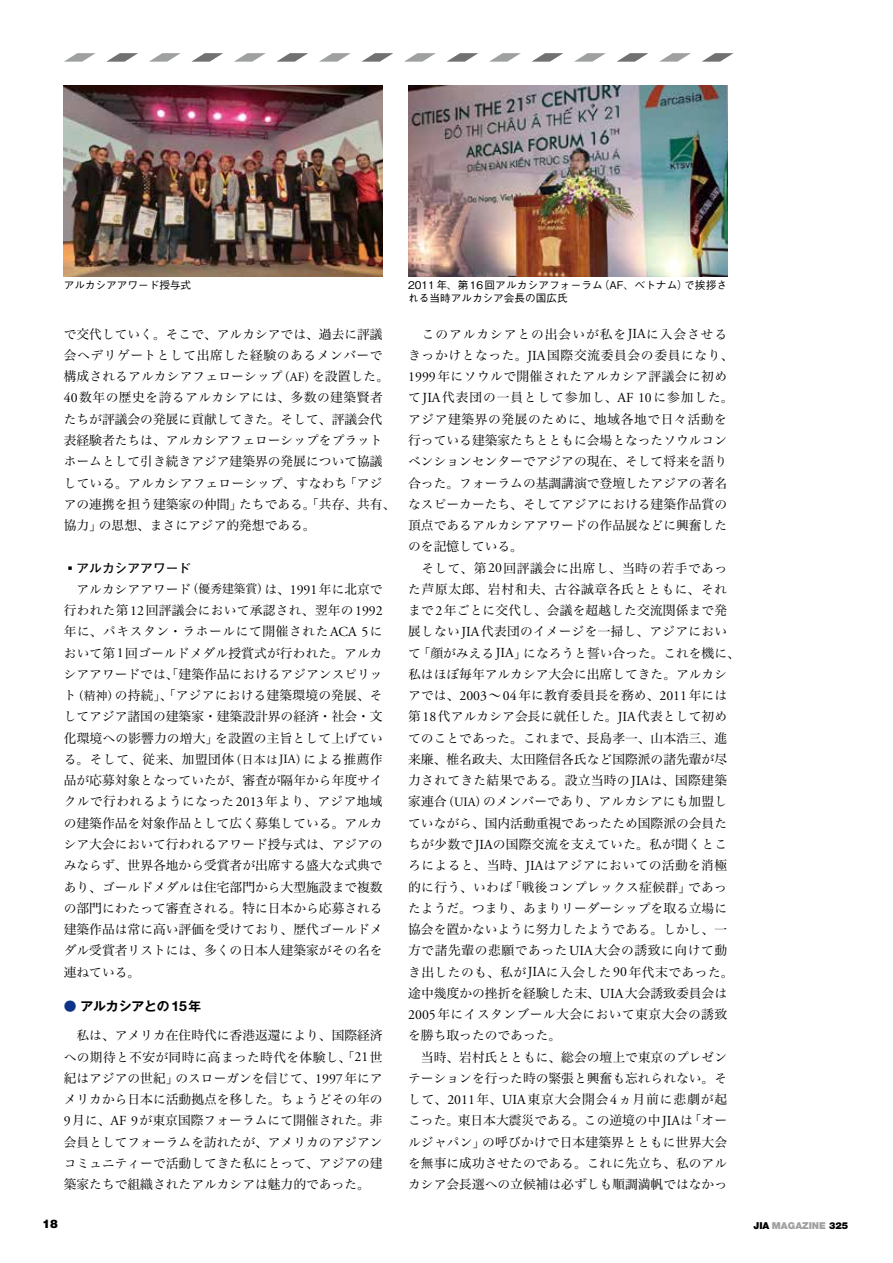
<style>
.page{position:relative;width:893px;height:1263px;background:#fff}
.page>*{position:absolute;margin:0;border:0;box-sizing:border-box;transform-origin:0 0}
.t1{font:12.75px/21.3px "Hira Min Pro W3";color:#000}
.t2{font:700 12.75px "Gothic MB101 Pro De";color:#000}
.t3{font:700 12.75px "Futo Go B101 Pro";color:#000}
.t4{font:900 11.7px "Helvetica";color:#000}
.t5{font:500 10.65px/12.8px "Gothic BBB Pro";color:#000}
.t6{font:900 9.6px "Helvetica Neue";color:#9fa0a0}
.s1{font-size:11.7px}
.s2{font-family:"Adobe Garamond";font-size:12.6px}
.s3{font-family:"Adobe Garamond";font-size:13.8px}
.s4{color:#0c3388}
.s5{font-family:"Helvetica Neue";font-size:14.1px}
.s6{color:#000}
</style>
<div class="page">
<svg style="left:64px;top:53px;width:32px;height:9px"></svg>
<svg style="left:106px;top:53px;width:32px;height:9px"></svg>
<svg style="left:149px;top:53px;width:32px;height:9px"></svg>
<svg style="left:191px;top:53px;width:32px;height:9px"></svg>
<svg style="left:234px;top:53px;width:32px;height:9px"></svg>
<svg style="left:276px;top:53px;width:32px;height:9px"></svg>
<svg style="left:319px;top:53px;width:32px;height:9px"></svg>
<svg style="left:361px;top:53px;width:32px;height:9px"></svg>
<svg style="left:404px;top:53px;width:32px;height:9px"></svg>
<svg style="left:446px;top:53px;width:32px;height:9px"></svg>
<svg style="left:489px;top:53px;width:32px;height:9px"></svg>
<svg style="left:532px;top:53px;width:31px;height:9px"></svg>
<svg style="left:574px;top:53px;width:32px;height:9px"></svg>
<svg style="left:617px;top:53px;width:31px;height:9px"></svg>
<svg style="left:659px;top:53px;width:32px;height:9px"></svg>
<svg style="left:702px;top:53px;width:31px;height:9px"></svg>
<img style="left:64px;top:85px;width:319px;height:191px">
<img style="left:408px;top:85px;width:319px;height:191px">
<p class="t5" style="left:64px;top:277px;width:129px">アルカシアアワード授与式</p>
<p class="t5" style="left:408px;top:277px;width:320px">2011年、第16回アルカシアフォーラム（AF、ベトナム）で挨拶される当時アルカシア会長の国広氏</p>
<p class="t1" style="left:64px;top:322px;width:333px">で交代していく。そこで、アルカシアでは、過去に評議会へデリゲートとして出席した経験のあるメンバーで構成されるアルカシアフェローシップ<span class="s1">（</span><span class="s2">AF</span><span class="s1">）</span>を設置した。<br><span class="s3">40</span>数年の歴史を誇るアルカシアには、多数の建築賢者たちが評議会の発展に貢献してきた。そして、評議会代表経験者たちは、アルカシアフェローシップをプラットホームとして引き続きアジア建築界の発展について協議している。アルカシアフェローシップ、すなわち「アジアの連携を担う建築家の仲間」たちである。「共存、共有、協力」の思想、まさにアジア的発想である。</p>
<p class="t3" style="left:64px;top:557px;width:129px">▪アルカシアアワード</p>
<p class="t1" style="left:64px;top:577px;width:320px;text-align:justify">　アルカシアアワード<span class="s1">（優秀建築賞）</span>は、<span class="s3">1991</span>年に北京で行われた第<span class="s3">12</span>回評議会において承認され、翌年の<span class="s3">1992</span>年に、パキスタン・ラホールにて開催された<span class="s3">ACA 5</span>において第<span class="s3">1</span>回ゴールドメダル授賞式が行われた。アルカシアアワードでは、「建築作品におけるアジアンスピリット<span class="s1">（精神）</span>の持続」、「アジアにおける建築環境の発展、そしてアジア諸国の建築家・建築設計界の経済・社会・文化環境への影響力の増大」を設置の主旨として上げている。そして、従来、加盟団体<span class="s1">（日本は</span><span class="s2">JIA</span><span class="s1">）</span>による推薦作品が応募対象となっていたが、審査が隔年から年度サイクルで行われるようになった<span class="s3">2013</span>年より、アジア地域の建築作品を対象作品として広く募集している。アルカシア大会において行われるアワード授与式は、アジアのみならず、世界各地から受賞者が出席する盛大な式典であり、ゴールドメダルは住宅部門から大型施設まで複数の部門にわたって審査される。特に日本から応募される建築作品は常に高い評価を受けており、歴代ゴールドメダル受賞者リストには、多くの日本人建築家がその名を連ねている。</p>
<p class="t2" style="left:64px;top:995px;width:139px"><span class="s4">●</span> アルカシアとの<span class="s5">15</span>年</p>
<p class="t1" style="left:64px;top:1024px;width:320px;text-align:justify">　私は、アメリカ在住時代に香港返還により、国際経済への期待と不安が同時に高まった時代を体験し、「<span class="s3">21</span>世紀はアジアの世紀」のスローガンを信じて、<span class="s3">1997</span>年にアメリカから日本に活動拠点を移した。ちょうどその年の<span class="s3">9</span>月に、<span class="s3">AF 9</span>が東京国際フォーラムにて開催された。非会員としてフォーラムを訪れたが、アメリカのアジアンコミュニティーで活動してきた私にとって、アジアの建築家たちで組織されたアルカシアは魅力的であった。</p>
<p class="t1" style="left:408px;top:322px;width:333px">　このアルカシアとの出会いが私を<span class="s3">JIA</span>に入会させるきっかけとなった。<span class="s3">JIA</span>国際交流委員会の委員になり、<br><span class="s3">1999</span>年にソウルで開催されたアルカシア評議会に初めて<span class="s3">JIA</span>代表団の一員として参加し、<span class="s3">AF 10</span>に参加した。アジア建築界の発展のために、地域各地で日々活動を行っている建築家たちとともに会場となったソウルコンベンションセンターでアジアの現在、そして将来を語り合った。フォーラムの基調講演で登壇したアジアの著名なスピーカーたち、そしてアジアにおける建築作品賞の頂点であるアルカシアアワードの作品展などに興奮したのを記憶している。<br>　そして、第<span class="s3">20</span>回評議会に出席し、当時の若手であった芦原太郎、岩村和夫、古谷誠章各氏とともに、それまで<span class="s3">2</span>年ごとに交代し、会議を超越した交流関係まで発展しない<span class="s3">JIA</span>代表団のイメージを一掃し、アジアにおいて「顔がみえる<span class="s3">JIA</span>」になろうと誓い合った。これを機に、私はほぼ毎年アルカシア大会に出席してきた。アルカシアでは、<span class="s3">2003</span>～<span class="s3">04</span>年に教育委員長を務め、<span class="s3">2011</span>年には第<span class="s3">18</span>代アルカシア会長に就任した。<span class="s3">JIA</span>代表として初めてのことであった。これまで、長島孝一、山本浩三、進来廉、椎名政夫、太田隆信各氏など国際派の諸先輩が尽力されてきた結果である。設立当時の<span class="s3">JIA</span>は、国際建築家連合<span class="s1">（</span><span class="s2">UIA</span><span class="s1">）</span>のメンバーであり、アルカシアにも加盟していながら、国内活動重視であったため国際派の会員たちが少数で<span class="s3">JIA</span>の国際交流を支えていた。私が聞くところによると、当時、<span class="s3">JIA</span>はアジアにおいての活動を消極的に行う、いわば「戦後コンプレックス症候群」であったようだ。つまり、あまりリーダーシップを取る立場に協会を置かないように努力したようである。しかし、一方で諸先輩の悲願であった<span class="s3">UIA</span>大会の誘致に向けて動き出したのも、私が<span class="s3">JIA</span>に入会した<span class="s3">90</span>年代末であった。途中幾度かの挫折を経験した末、<span class="s3">UIA</span>大会誘致委員会は<br><span class="s3">2005</span>年にイスタンブール大会において東京大会の誘致を勝ち取ったのであった。　<br>　当時、岩村氏とともに、総会の壇上で東京のプレゼンテーションを行った時の緊張と興奮も忘れられない。そして、<span class="s3">2011</span>年、<span class="s3">UIA</span>東京大会開会<span class="s3">4</span>ヵ月前に悲劇が起こった。東日本大震災である。この逆境の中<span class="s3">JIA</span>は「オールジャパン」の呼びかけで日本建築界とともに世界大会を無事に成功させたのである。これに先立ち、私のアルカシア会長選への立候補は必ずしも順調満帆ではなかっ</p>
<p class="t4" style="left:43px;top:1216px;width:17px">18</p>
<p class="t6" style="left:753px;top:1219px;width:96px"><span class="s6">JIA</span> MAGAZINE <span class="s6">325</span></p>
</div>
